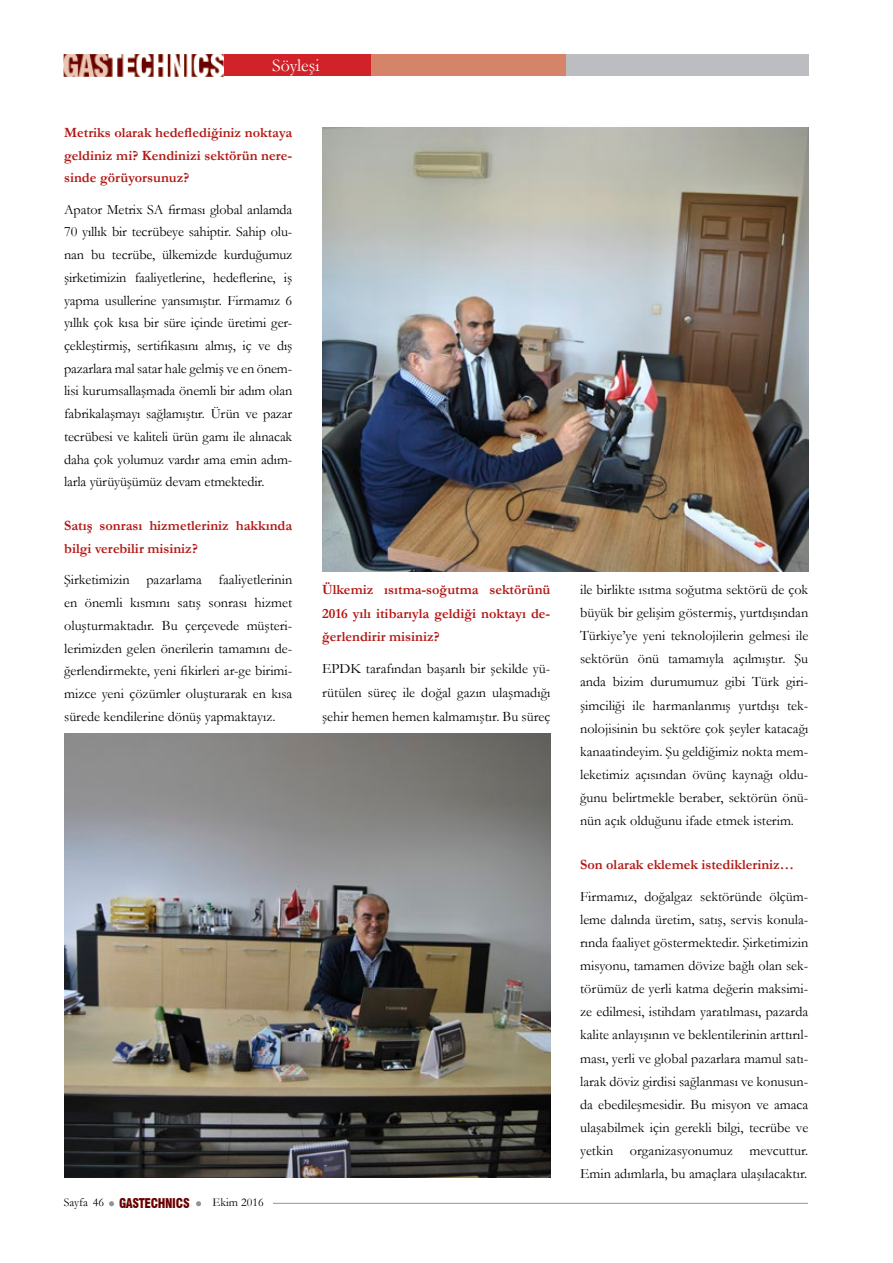
<style>
.page{position:relative;width:893px;height:1263px;background:#fff}
.page>*{position:absolute;margin:0;border:0;box-sizing:border-box;transform-origin:0 0}
.t1{font:18px "Garamond";color:#fff}
.t2{font:14.25px/23.1px "Garamond";color:#000;text-align:justify}
.t3{font:700 14.25px/22.8px "Garamond";color:#b11815;text-align:justify}
.t4{font:900 condensed 13.2px "Swiss 721 BT";letter-spacing:-.03em;color:#690000;scale:.96 1}
.t5{font:12px "Garamond";color:#000}
.s1{font-family:"Garamond";font-weight:400;font-stretch:normal;font-size:12px;color:#000}
</style>
<div class="page">
<div style="left:64px;top:54px;width:307px;height:22px;background:#d22229"></div>
<img style="left:64px;top:54px;width:159px;height:22px">
<div style="left:371px;top:54px;width:301px;height:22px;background:#d5846a"></div>
<div style="left:566px;top:54px;width:242px;height:22px;background:#bbbdc0"></div>
<hr style="left:256px;top:1203px;width:552px;height:1px;background:#939498">
<svg style="left:109px;top:1201px;width:5px;height:5px"></svg>
<svg style="left:196px;top:1201px;width:5px;height:5px"></svg>
<div style="left:204px;top:1198px;width:68px;height:10px;background:#fff"></div>
<img style="left:322px;top:128px;width:486px;height:444px">
<img style="left:64px;top:733px;width:486px;height:445px">
<p class="t1" style="left:272px;top:53px;width:49px">Söyleşi</p>
<p class="t3" style="left:64px;top:121px;width:230px">Metriks olarak hedeflediğiniz noktaya geldiniz mi? Kendinizi sektörün nere&shy;sinde görüyorsunuz?</p>
<p class="t2" style="left:64px;top:197px;width:230px">Apator Metrix SA firması global anlamda 70 yıllık bir tecrübeye sahiptir. Sahip olu&shy;nan bu tecrübe, ülkemizde kurduğumuz şirketimizin faaliyetlerine, hedeflerine, iş yapma usullerine yansımıştır. Firmamız 6 yıllık çok kısa bir süre içinde üretimi ger&shy;çekleştirmiş, sertifikasını almış, iç ve dış pazarlara mal satar hale gelmiş ve en önem&shy;lisi kurumsallaşmada önemli bir adım olan fabrikalaşmayı sağlamıştır. Ürün ve pazar tecrübesi ve kaliteli ürün gamı ile alınacak daha çok yolumuz vardır ama emin adım&shy;larla yürüyüşümüz devam etmektedir.</p>
<p class="t3" style="left:64px;top:514px;width:230px">Satış sonrası hizmetleriniz hakkında bilgi verebilir misiniz?</p>
<p class="t2" style="left:64px;top:568px;width:230px">Şirketimizin pazarlama faaliyetlerinin en önemli kısmını satış sonrası hizmet oluşturmaktadır. Bu çerçevede müşteri&shy;lerimizden gelen önerilerin tamamını de&shy;ğerlendirmekte, yeni fikirleri ar-ge birimi&shy;mizce yeni çözümler oluşturarak en kısa sürede kendilerine dönüş yapmaktayız.</p>
<p class="t3" style="left:322px;top:578px;width:230px;line-height:23.5px">Ülkemiz ısıtma-soğutma sektörünü 2016 yılı itibarıyla geldiği noktayı de&shy;ğerlendirir misiniz?</p>
<p class="t2" style="left:322px;top:657px;width:230px;line-height:23.5px">EPDK tarafından başarılı bir şekilde yü&shy;rütülen süreç ile doğal gazın ulaşmadığı şehir hemen hemen kalmamıştır. Bu süreç</p>
<p class="t4" style="left:64px;top:1195px;width:133px"><span class="s1">Sayfa 46</span> GASTECHNICS</p>
<p class="t5" style="left:213px;top:1194px;width:53px">Ekim 2016</p>
<p class="t2" style="left:580px;top:578px;width:230px">ile birlikte ısıtma soğutma sektörü de çok büyük bir gelişim göstermiş, yurtdışından Türkiye’ye yeni teknolojilerin gelmesi ile sektörün önü tamamıyla açılmıştır. Şu anda bizim durumumuz gibi Türk giri&shy;şimciliği ile harmanlanmış yurtdışı tek&shy;nolojisinin bu sektöre çok şeyler katacağı kanaatindeyim. Şu geldiğimiz nokta mem&shy;leketimiz açısından övünç kaynağı oldu&shy;ğunu belirtmekle beraber, sektörün önü&shy;nün açık olduğunu ifade etmek isterim.</p>
<p class="t3" style="left:580px;top:853px;width:216px">Son olarak eklemek istedikleriniz…</p>
<p class="t2" style="left:580px;top:884px;width:230px">Firmamız, doğalgaz sektöründe ölçüm&shy;leme dalında üretim, satış, servis konula&shy;rında faaliyet göstermektedir. Şirketimizin misyonu, tamamen dövize bağlı olan sek&shy;törümüz de yerli katma değerin maksimi&shy;ze edilmesi, istihdam yaratılması, pazarda kalite anlayışının ve beklentilerinin arttırıl&shy;ması, yerli ve global pazarlara mamul satı&shy;larak döviz girdisi sağlanması ve konusun&shy;da ebedileşmesidir. Bu misyon ve amaca ulaşabilmek için gerekli bilgi, tecrübe ve yetkin organizasyonumuz mevcuttur.<br>Emin adımlarla, bu amaçlara ulaşılacaktır.</p>
</div>
